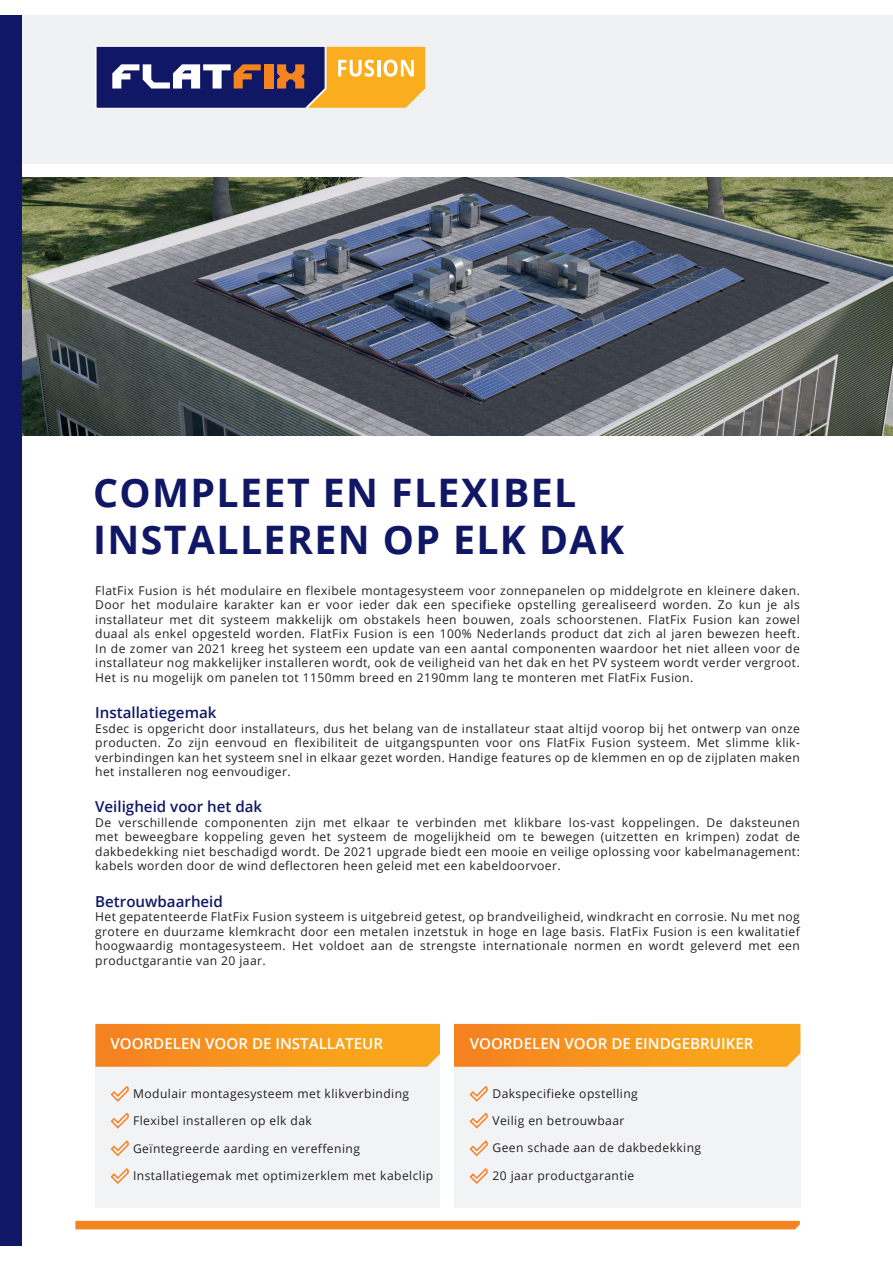
<style>
.page{position:relative;width:893px;height:1263px;background:#fff}
.page>*{position:absolute;margin:0;border:0;box-sizing:border-box;transform-origin:0 0}
.t1{font:700 39.3px/46.8px "Open Sans";letter-spacing:.035em;color:#101865}
.t2{font:600 15.15px "Open Sans";color:#fff}
.t3{font:600 15.15px "Open Sans";color:#101865}
.t4{font:12.15px/14.5px "Open Sans";letter-spacing:.035em;color:#231f20;text-align:justify}
</style>
<div class="page">
<div style="left:17px;top:15px;width:876px;height:149px;background:#f0f1f2"></div>
<div style="left:95px;top:1031px;width:705px;height:177px;background:#f2f3f4"></div>
<div style="left:75px;top:1221px;width:725px;height:8px;background:#f58420"></div>
<svg style="left:95px;top:1024px;width:346px;height:43px;background:#f79820"></svg>
<svg style="left:454px;top:1024px;width:346px;height:43px;background:#f7971f"></svg>
<div style="left:441px;top:1021px;width:13px;height:189px;background:#fff"></div>
<svg style="left:111px;top:1086px;width:18px;height:15px"></svg>
<svg style="left:111px;top:1113px;width:18px;height:15px"></svg>
<svg style="left:111px;top:1140px;width:18px;height:16px"></svg>
<svg style="left:111px;top:1168px;width:18px;height:16px"></svg>
<svg style="left:470px;top:1086px;width:18px;height:15px"></svg>
<svg style="left:470px;top:1113px;width:18px;height:15px"></svg>
<svg style="left:470px;top:1140px;width:18px;height:16px"></svg>
<svg style="left:470px;top:1168px;width:18px;height:16px"></svg>
<img style="left:22px;top:177px;width:871px;height:258px">
<div style="left:0;top:15px;width:22px;height:1230px;background:#101865"></div>
<svg style="left:96px;top:46px;width:329px;height:63px;background:#7c6665"></svg>
<h1 class="t1" style="left:93px;top:468px;width:533px">COMPLEET EN FLEXIBEL<br>INSTALLEREN OP ELK DAK</h1>
<p class="t4" style="left:95px;top:583px;width:706px">FlatFix Fusion is hét modulaire en flexibele montagesysteem voor zonnepanelen op middelgrote en kleinere daken.<br>Door het modulaire karakter kan er voor ieder dak een specifieke opstelling gerealiseerd worden. Zo kun je als installateur met dit systeem makkelijk om obstakels heen bouwen, zoals schoorstenen. FlatFix Fusion kan zowel duaal als enkel opgesteld worden. FlatFix Fusion is een 100% Nederlands product dat zich al jaren bewezen heeft.<br>In de zomer van 2021 kreeg het systeem een update van een aantal componenten waardoor het niet alleen voor de installateur nog makkelijker installeren wordt, ook de veiligheid van het dak en het PV systeem wordt verder vergroot.<br>Het is nu mogelijk om panelen tot 1150mm breed en 2190mm lang te monteren met FlatFix Fusion.</p>
<p class="t3" style="left:95px;top:702px;width:123px">Installatiegemak</p>
<p class="t4" style="left:95px;top:720px;width:706px">Esdec is opgericht door installateurs, dus het belang van de installateur staat altijd voorop bij het ontwerp van onze producten. Zo zijn eenvoud en flexibiliteit de uitgangspunten voor ons FlatFix Fusion systeem. Met slimme klik&shy;verbindingen kan het systeem snel in elkaar gezet worden. Handige features op de klemmen en op de zijplaten maken het installeren nog eenvoudiger.</p>
<p class="t3" style="left:95px;top:796px;width:169px">Veiligheid voor het dak</p>
<p class="t4" style="left:95px;top:815px;width:706px">De verschillende componenten zijn met elkaar te verbinden met klikbare los-vast koppelingen. De daksteunen met beweegbare koppeling geven het systeem de mogelijkheid om te bewegen (uitzetten en krimpen) zodat de dakbedekking niet beschadigd wordt. De 2021 upgrade biedt een mooie en veilige oplossing voor kabelmanagement: kabels worden door de wind deflectoren heen geleid met een kabeldoorvoer.</p>
<p class="t3" style="left:95px;top:891px;width:129px">Betrouwbaarheid</p>
<p class="t4" style="left:95px;top:909px;width:706px">Het gepatenteerde FlatFix Fusion systeem is uitgebreid getest, op brandveiligheid, windkracht en corrosie. Nu met nog grotere en duurzame klemkracht door een metalen inzetstuk in hoge en lage basis. FlatFix Fusion is een kwalitatief hoogwaardig montagesysteem. Het voldoet aan de strengste internationale normen en wordt geleverd met een productgarantie van 20 jaar.</p>
<p class="t2" style="left:110px;top:1033px;width:274px">VOORDELEN VOOR DE INSTALLATEUR</p>
<p class="t4" style="left:133px;top:1086px;width:278px">Modulair montagesysteem met klikverbinding</p>
<p class="t4" style="left:133px;top:1113px;width:180px">Flexibel installeren op elk dak</p>
<p class="t4" style="left:133px;top:1140px;width:228px">Geïntegreerde aarding en vereffening</p>
<p class="t4" style="left:133px;top:1168px;width:302px">Installatiegemak met optimizerklem met kabelclip</p>
<p class="t2" style="left:470px;top:1033px;width:285px">VOORDELEN VOOR DE EINDGEBRUIKER</p>
<p class="t4" style="left:492px;top:1086px;width:147px">Dakspecifieke opstelling</p>
<p class="t4" style="left:492px;top:1113px;width:134px">Veilig en betrouwbaar</p>
<p class="t4" style="left:492px;top:1140px;width:210px">Geen schade aan de dakbedekking</p>
<p class="t4" style="left:492px;top:1168px;width:143px">20 jaar productgarantie</p>
</div>
